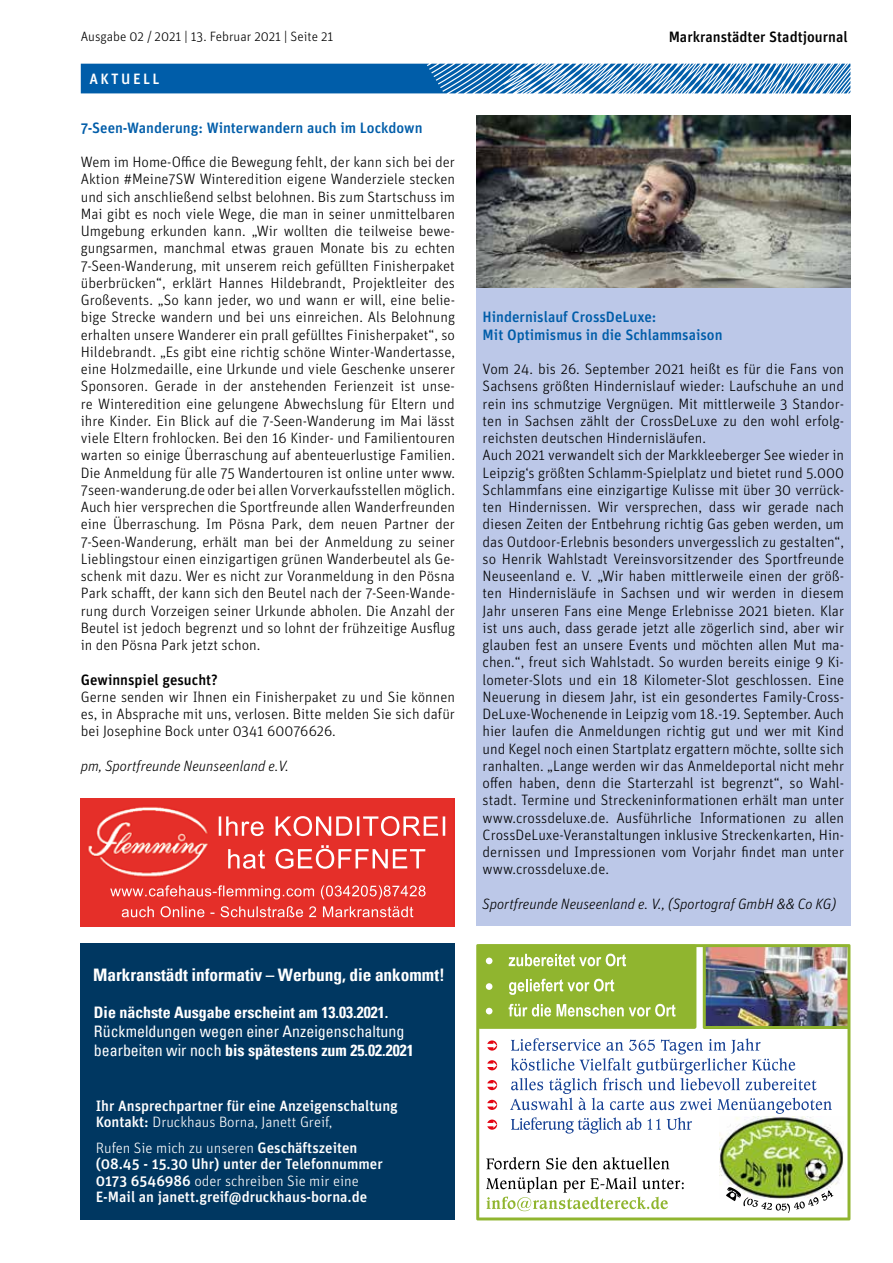
<style>
.page{position:relative;width:893px;height:1263px;background:#fff}
.page>*{position:absolute;margin:0;border:0;box-sizing:border-box;transform-origin:0 0}
.t1{font:700 condensed 17.25px "Univers";color:#fff}
.t2{font:condensed 15.9px/19px "Univers";color:#fff}
.t3{font:700 condensed 15.9px "Univers";color:#fff}
.t4{font:300 15px/17.2px "Unit OT";color:#000;text-align:justify}
.t5{font:500 15px/16.5px "Unit OT";color:#fff}
.t6{font:500 15px/17.2px "Unit OT";color:#005da9}
.t7{font:italic 300 15px "Unit OT";color:#000}
.t8{font:500 15px "Unit OT";color:#000}
.t9{font:500 15px "Unit OT";letter-spacing:.16em;color:#fff}
.t10{font:300 13.5px "Unit OT";color:#000}
.s1{font-weight:700}
.s2{font-weight:300}
</style>
<div class="page">
<div style="left:81px;top:943px;width:374px;height:276px;background:#003761"></div>
<svg style="left:476px;top:944px;width:374px;height:276px"></svg>
<svg style="left:487px;top:1040px;width:10px;height:10px"></svg>
<svg style="left:487px;top:1060px;width:10px;height:10px"></svg>
<svg style="left:487px;top:1080px;width:10px;height:10px"></svg>
<svg style="left:487px;top:1100px;width:10px;height:10px"></svg>
<svg style="left:487px;top:1119px;width:10px;height:11px"></svg>
<svg style="left:510px;top:1038px;width:322px;height:95px"></svg>
<svg style="left:486px;top:1157px;width:54px;height:12px"></svg>
<svg style="left:546px;top:1157px;width:124px;height:12px"></svg>
<svg style="left:486px;top:1177px;width:198px;height:34px"></svg>
<div style="left:478px;top:944px;width:218px;height:85px;background:#90b52f;border-radius:2px"></div>
<svg style="left:509px;top:953px;width:117px;height:13px"></svg>
<svg style="left:509px;top:979px;width:105px;height:16px"></svg>
<svg style="left:509px;top:1004px;width:42px;height:12px"></svg>
<svg style="left:557px;top:1004px;width:119px;height:12px"></svg>
<img style="left:719px;top:1116px;width:125px;height:83px">
<svg style="left:726px;top:1187px;width:107px;height:26px"></svg>
<div style="left:486px;top:957px;width:6px;height:7px;background:#fff;border-radius:50%"></div>
<div style="left:486px;top:983px;width:6px;height:7px;background:#fff;border-radius:50%"></div>
<svg style="left:486px;top:1008px;width:6px;height:6px"></svg>
<img style="left:703px;top:945px;width:146px;height:84px">
<div style="left:476px;top:115px;width:374px;height:811px;background:#bcc8e8"></div>
<img style="left:476px;top:115px;width:374px;height:173px">
<img style="left:81px;top:799px;width:374px;height:127px">
<svg style="left:81px;top:64px;width:769px;height:29px"></svg>
<p class="t10" style="left:81px;top:29px;width:254px">Ausgabe 02 / 2021 | 13. Februar 2021 | Seite 21</p>
<p class="t8" style="left:669px;top:28px;width:180px">Markranstädter Stadtjournal</p>
<p class="t9" style="left:89px;top:70px;width:72px">AKTUELL</p>
<p class="t6" style="left:81px;top:119px;width:343px">7-Seen-Wanderung: Winterwandern auch im Lockdown</p>
<p class="t4" style="left:81px;top:153px;width:376px">Wem im Home-Office die Bewegung fehlt, der kann sich bei der Aktion #Meine7SW Winteredition eigene Wanderziele stecken und sich anschließend selbst belohnen. Bis zum Startschuss im Mai gibt es noch viele Wege, die man in seiner unmittelbaren Umgebung erkunden kann. „Wir wollten die teilweise bewe&shy;gungsarmen, manchmal etwas grauen Monate bis zu echten 7-Seen-Wanderung, mit unserem reich gefüllten Finisherpaket überbrücken“, erklärt Hannes Hildebrandt, Projektleiter des Großevents. „So kann jeder, wo und wann er will, eine belie&shy;bige Strecke wandern und bei uns einreichen. Als Belohnung erhalten unsere Wanderer ein prall gefülltes Finisherpaket“, so Hildebrandt. „Es gibt eine richtig schöne Winter-Wandertasse, eine Holzmedaille, eine Urkunde und viele Geschenke unserer Sponsoren. Gerade in der anstehenden Ferienzeit ist unse&shy;re Winteredition eine gelungene Abwechslung für Eltern und ihre Kinder. Ein Blick auf die 7-Seen-Wanderung im Mai lässt viele Eltern frohlocken. Bei den 16 Kinder- und Familientouren warten so einige Überraschung auf abenteuerlustige Familien.<br>Die Anmeldung für alle 75 Wandertouren ist online unter www.<br>7seen-wanderung.de oder bei allen Vorverkaufsstellen möglich.<br>Auch hier versprechen die Sportfreunde allen Wanderfreunden eine Überraschung. Im Pösna Park, dem neuen Partner der 7-Seen-Wanderung, erhält man bei der Anmeldung zu seiner Lieblingstour einen einzigartigen grünen Wanderbeutel als Ge&shy;schenk mit dazu. Wer es nicht zur Voranmeldung in den Pösna Park schafft, der kann sich den Beutel nach der 7-Seen-Wande&shy;rung durch Vorzeigen seiner Urkunde abholen. Die Anzahl der Beutel ist jedoch begrenzt und so lohnt der frühzeitige Ausflug in den Pösna Park jetzt schon.</p>
<p class="t8" style="left:81px;top:670px;width:139px">Gewinnspiel gesucht?</p>
<p class="t4" style="left:81px;top:688px;width:376px">Gerne senden wir Ihnen ein Finisherpaket zu und Sie können es, in Absprache mit uns, verlosen. Bitte melden Sie sich dafür bei Josephine Bock unter 0341 60076626.</p>
<p class="t7" style="left:81px;top:757px;width:210px">pm, Sportfreunde Neunseenland e.V.</p>
<p class="t1" style="left:93px;top:965px;width:353px">Markranstädt informativ – Werbung, die ankommt!</p>
<p class="t3" style="left:94px;top:1002px;width:296px">Die nächste Ausgabe erscheint am 13.03.2021.</p>
<p class="t2" style="left:94px;top:1021px;width:321px">Rückmeldungen wegen einer Anzeigenschaltung bearbeiten wir noch <span class="s1">bis spätestens zum 25.02.2021</span></p>
<p class="t5" style="left:96px;top:1097px;width:304px">Ihr Ansprechpartner für eine Anzeigenschaltung<br>Kontakt: <span class="s2">Druckhaus Borna, Janett Greif,</span></p>
<p class="t5" style="left:96px;top:1139px;width:289px"><span class="s2">Rufen Sie mich zu unseren</span> Geschäftszeiten (08.45 - 15.30 Uhr) unter der Telefonnummer 0173 6546986 <span class="s2">oder schreiben Sie mir eine </span>E-Mail an janett.greif@druckhaus-borna.de</p>
<p class="t6" style="left:483px;top:308px;width:241px">Hindernislauf CrossDeLuxe:<br>Mit Optimismus in die Schlammsaison</p>
<p class="t4" style="left:483px;top:360px;width:363px;text-align:left">Vom 24. bis 26. September 2021 heißt es für die Fans von Sachsens größten Hindernislauf wieder: Laufschuhe an und rein ins schmutzige Vergnügen. Mit mittlerweile 3 Standor&shy;ten in Sachsen zählt der CrossDeLuxe zu den wohl erfolg&shy;reichsten deutschen Hindernisläufen.<br>Auch 2021 verwandelt sich der Markkleeberger See wieder in Leipzig‘s größten Schlamm-Spielplatz und bietet rund 5.000<br>Schlammfans eine einzigartige Kulisse mit über 30 verrück&shy;ten Hindernissen. Wir versprechen, dass wir gerade nach diesen Zeiten der Entbehrung richtig Gas geben werden, um das Outdoor-Erlebnis besonders unvergesslich zu gestalten“, so Henrik Wahlstadt Vereinsvorsitzender des Sportfreunde Neuseenland e. V. „Wir haben mittlerweile einen der größ&shy;ten Hindernisläufe in Sachsen und wir werden in diesem Jahr unseren Fans eine Menge Erlebnisse 2021 bieten. Klar ist uns auch, dass gerade jetzt alle zögerlich sind, aber wir glauben fest an unsere Events und möchten allen Mut ma&shy;chen.“, freut sich Wahlstadt. So wurden bereits einige 9 Ki&shy;lometer-Slots und ein 18 Kilometer-Slot geschlossen. Eine Neuerung in diesem Jahr, ist ein gesondertes Family-Cross-DeLuxe-Wochenende in Leipzig vom 18.-19. September. Auch hier laufen die Anmeldungen richtig gut und wer mit Kind und Kegel noch einen Startplatz ergattern möchte, sollte sich ranhalten. „Lange werden wir das Anmeldeportal nicht mehr offen haben, denn die Starterzahl ist begrenzt“, so Wahl&shy;stadt. Termine und Streckeninformationen erhält man unter www.crossdeluxe.de. Ausführliche Informationen zu allen CrossDeLuxe-Veranstaltungen inklusive Streckenkarten, Hin&shy;dernissen und Impressionen vom Vorjahr findet man unter www.crossdeluxe.de.</p>
<p class="t7" style="left:483px;top:895px;width:355px">Sportfreunde Neuseenland e. V., (Sportograf GmbH &amp;&amp; Co KG)</p>
</div>
